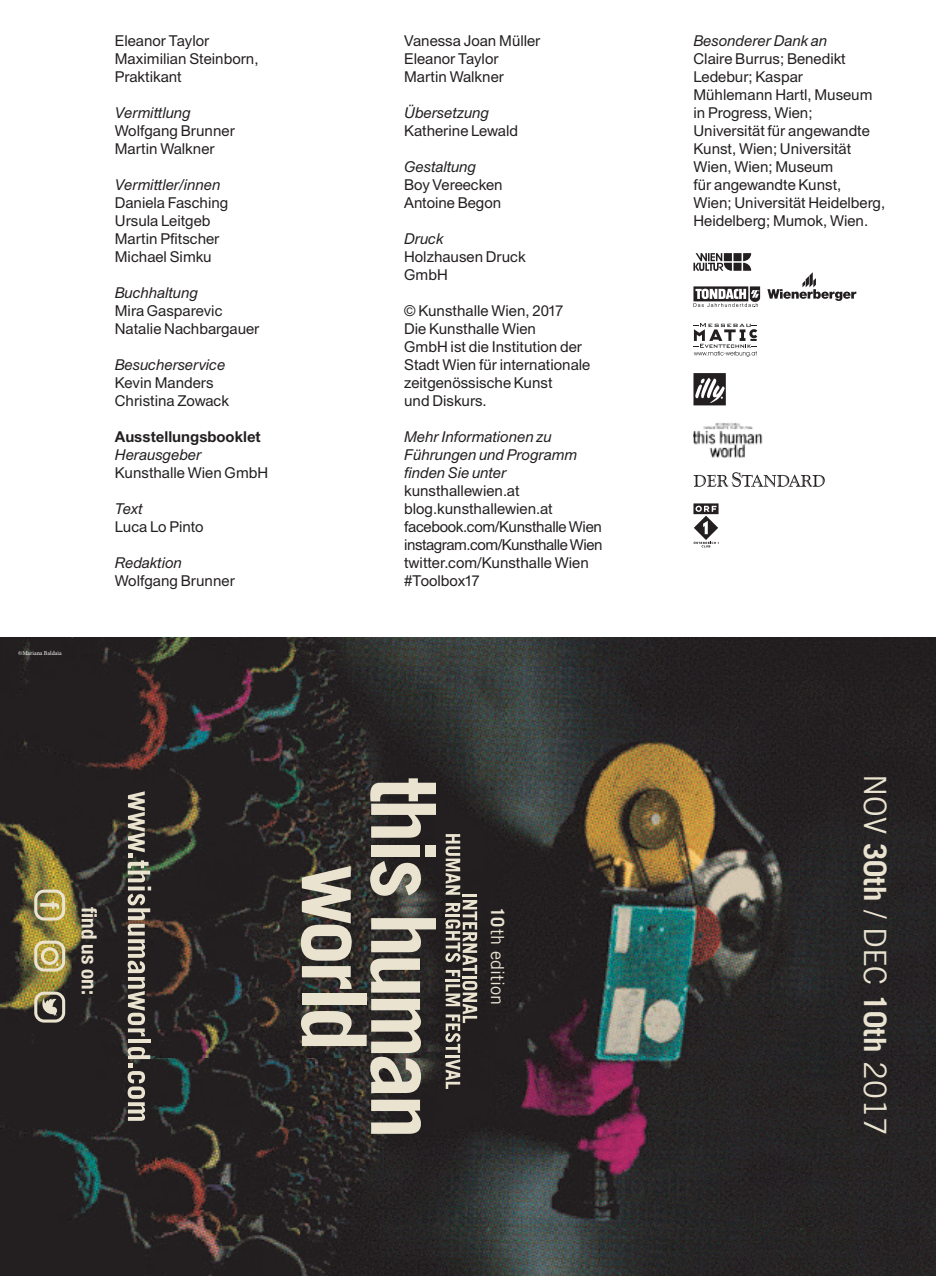
<style>
.page{position:relative;width:936px;height:1276px;background:#fff}
.page>*{position:absolute;margin:0;border:0;box-sizing:border-box;transform-origin:0 0}
.t1{font:30.9px "Trade Gothic LT";color:#eae3d0}
.t2{font:700 condensed 21px "Helvetica Neue";color:#eae3d0}
.t3{font:18.15px "Trade Gothic LT";color:#eae3d0}
.t4{font:15px/18px "Union";color:#231f20}
.t5{font:italic 15px/18px "Union";color:#231f20}
.t6{font:700 15px "Union";color:#231f20}
.t7{font:6px "Minion Pro";color:#fff}
.s1{font-weight:700}
</style>
<div class="page">
<svg style="left:693px;top:253px;width:58px;height:18px"></svg>
<svg style="left:767px;top:272px;width:89px;height:29px"></svg>
<svg style="left:693px;top:286px;width:67px;height:21px"></svg>
<svg style="left:693px;top:323px;width:64px;height:34px"></svg>
<svg style="left:693px;top:373px;width:32px;height:32px"></svg>
<img style="left:693px;top:423px;width:70px;height:34px">
<svg style="left:693px;top:472px;width:131px;height:15px"></svg>
<svg style="left:693px;top:503px;width:25px;height:44px"></svg>
<img style="left:0;top:637px;width:934px;height:638px">
<svg style="left:371px;top:918px;width:65px;height:34px;background:#9f998e"></svg>
<svg style="left:301px;top:999px;width:121px;height:94px;background:#7a766d"></svg>
<svg style="left:300px;top:866px;width:52px;height:94px;background:#9c978a"></svg>
<svg style="left:370px;top:958px;width:50px;height:34px;background:#aea89a"></svg>
<svg style="left:371px;top:1099px;width:50px;height:34px;background:#a9a497"></svg>
<svg style="left:369px;top:861px;width:53px;height:37px;background:#948f84"></svg>
<svg style="left:370px;top:778px;width:66px;height:60px;background:#959085"></svg>
<div style="left:302px;top:993px;width:64px;height:11px;background:#eae3d0"></div>
<svg style="left:302px;top:966px;width:49px;height:23px"></svg>
<div style="left:371px;top:845px;width:49px;height:11px;background:#eae3d0"></div>
<div style="left:426px;top:845px;width:10px;height:11px;background:#eae3d0"></div>
<svg style="left:445px;top:834px;width:15px;height:60px"></svg>
<svg style="left:445px;top:1059px;width:15px;height:30px"></svg>
<hr style="left:462px;top:894px;width:15px;height:3px;background:#eae3d0">
<hr style="left:445px;top:1054px;width:15px;height:3px;background:#eae3d0">
<svg style="left:445px;top:900px;width:32px;height:153px;background:#716c65"></svg>
<svg style="left:128px;top:791px;width:23px;height:245px;background:#757067"></svg>
<hr style="left:128px;top:1039px;width:22px;height:4px;background:#eae3d0">
<svg style="left:128px;top:1047px;width:22px;height:73px;background:#746f68"></svg>
<svg style="left:34px;top:940px;width:31px;height:31px"></svg>
<svg style="left:34px;top:889px;width:31px;height:31px"></svg>
<svg style="left:34px;top:991px;width:31px;height:31px"></svg>
<p class="t7" style="left:18px;top:649px;width:45px">©Mariana Baldaia</p>
<p class="t4" style="left:115px;top:32px;width:145px">Eleanor Taylor<br>Maximilian Steinborn,<br>Praktikant</p>
<p class="t5" style="left:115px;top:104px;width:77px">Vermittlung</p>
<p class="t4" style="left:115px;top:122px;width:121px">Wolfgang Brunner<br>Martin Walkner</p>
<p class="t5" style="left:115px;top:176px;width:107px">Vermittler/innen</p>
<p class="t4" style="left:115px;top:194px;width:115px">Daniela Fasching<br>Ursula Leitgeb<br>Martin Pfitscher<br>Michael Simku</p>
<p class="t5" style="left:115px;top:284px;width:84px">Buchhaltung</p>
<p class="t4" style="left:115px;top:302px;width:146px">Mira Gasparevic<br>Natalie Nachbargauer</p>
<p class="t5" style="left:115px;top:356px;width:112px">Besucherservice</p>
<p class="t4" style="left:115px;top:374px;width:116px">Kevin Manders<br>Christina Zowack</p>
<p class="t6" style="left:115px;top:427px;width:147px">Ausstellungsbooklet</p>
<p class="t5" style="left:115px;top:446px;width:88px">Herausgeber</p>
<p class="t4" style="left:115px;top:464px;width:155px">Kunsthalle Wien GmbH</p>
<p class="t5" style="left:115px;top:500px;width:29px">Text</p>
<p class="t4" style="left:115px;top:518px;width:90px">Luca Lo Pinto</p>
<p class="t5" style="left:115px;top:554px;width:68px">Redaktion</p>
<p class="t4" style="left:115px;top:572px;width:121px">Wolfgang Brunner</p>
<h2 class="t2" style="left:107px;top:907px;width:89px;rotate:90deg">find us on:</h2>
<p class="t4" style="left:404px;top:32px;width:138px">Vanessa Joan Müller<br>Eleanor Taylor<br>Martin Walkner</p>
<p class="t5" style="left:404px;top:104px;width:86px">Übersetzung</p>
<p class="t4" style="left:404px;top:122px;width:115px">Katherine Lewald</p>
<p class="t5" style="left:404px;top:158px;width:73px">Gestaltung</p>
<p class="t4" style="left:404px;top:176px;width:100px">Boy Vereecken<br>Antoine Begon</p>
<p class="t5" style="left:404px;top:230px;width:41px">Druck</p>
<p class="t4" style="left:404px;top:248px;width:123px">Holzhausen Druck<br>GmbH</p>
<p class="t4" style="left:404px;top:302px;width:188px">© Kunsthalle Wien, 2017<br>Die Kunsthalle Wien<br>GmbH ist die Institution der<br>Stadt Wien für internationale zeitgenössische Kunst<br>und Diskurs.</p>
<p class="t5" style="left:404px;top:428px;width:174px">Mehr Informationen zu<br>Führungen und Programm finden Sie unter</p>
<p class="t4" style="left:404px;top:482px;width:200px">kunsthallewien.at blog.kunsthallewien.at facebook.com/Kunsthalle Wien instagram.com/Kunsthalle Wien twitter.com/Kunsthalle Wien #Toolbox17</p>
<p class="t3" style="left:508px;top:907px;width:99px;rotate:90deg"><span class="s1">10</span>th edition</p>
<p class="t5" style="left:693px;top:32px;width:135px">Besonderer Dank an</p>
<p class="t4" style="left:693px;top:50px;width:193px">Claire Burrus; Benedikt<br>Ledebur; Kaspar<br>Mühlemann Hartl, Museum in Progress, Wien;<br>Universität für angewandte<br>Kunst, Wien; Universität<br>Wien, Wien; Museum<br>für angewandte Kunst,<br>Wien; Universität Heidelberg,<br>Heidelberg; Mumok, Wien.</p>
<h1 class="t1" style="left:893px;top:774px;width:364px;rotate:90deg">NOV <span class="s1">30th</span> / DEC <span class="s1">10th</span> 2017</h1>
</div>
